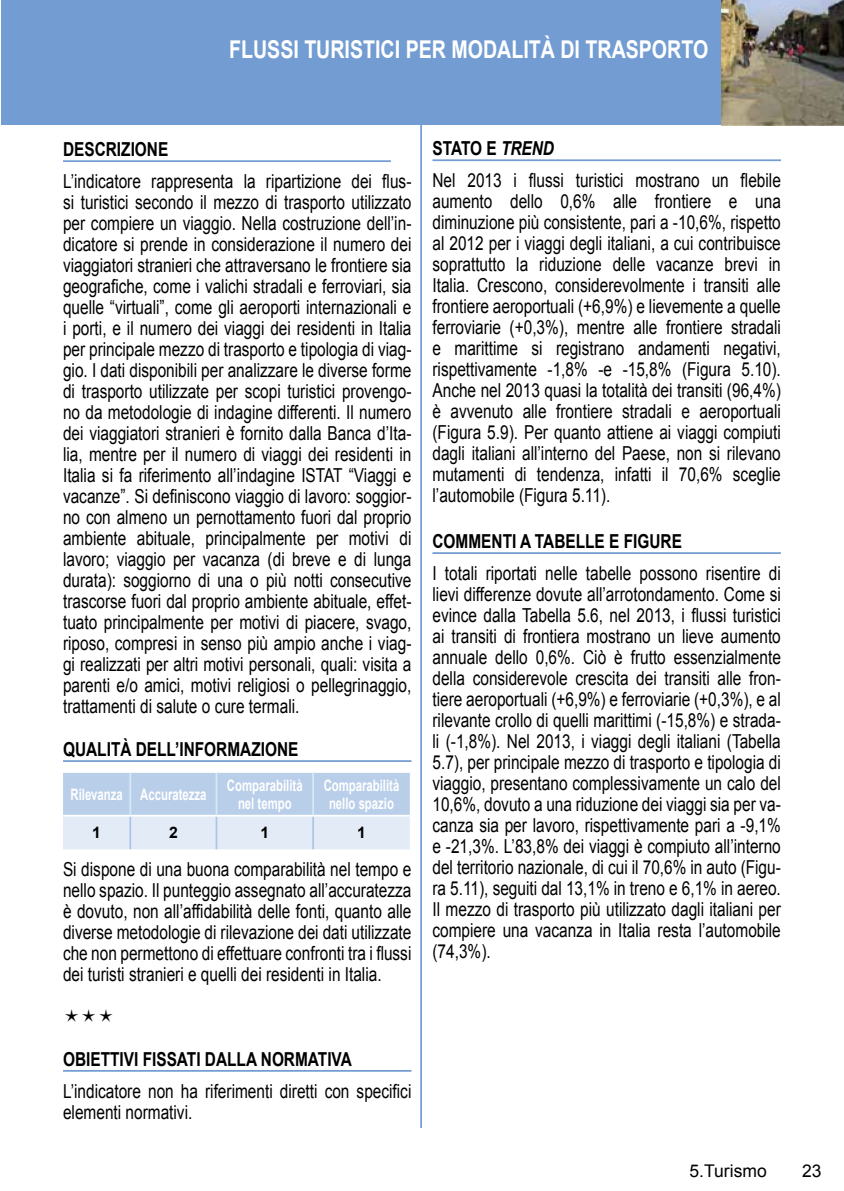
<style>
.page{position:relative;width:844px;height:1191px;background:#fff}
.page>*{position:absolute;margin:0;border:0;box-sizing:border-box;transform-origin:0 0}
.t1{font:700 24.5px "Arial";color:#fff;scale:.8 1}
.t2{font:19.25px/21px "Arial";color:#000;text-align:justify;scale:.8 1}
.t3{font:700 19.25px "Arial";color:#000;scale:.8 1}
.t4{font:17.5px "Arial";color:#000}
.t5{font:700 15.75px/18.9px "Arial";color:#fff;text-align:center;scale:.72 1}
.t6{font:700 15.75px "Arial";color:#000}
.s1{font-weight:700}
.s2{font-weight:700;font-style:italic}
</style>
<div class="page">
<div style="left:1px;top:0;width:721px;height:125px;background:#739dd2"></div>
<img style="left:721px;top:0;width:122px;height:125px">
<hr style="left:420px;top:120px;width:2px;height:1008px;background:#739dd2">
<hr style="left:63px;top:160px;width:328px;height:2px;background:#739dd2">
<hr style="left:63px;top:760px;width:348px;height:2px;background:#739dd2">
<svg style="left:63px;top:773px;width:347px;height:76px;background:#cbdbee"></svg>
<hr style="left:129px;top:816px;width:2px;height:33px;background:#aec5e7">
<hr style="left:215px;top:816px;width:2px;height:33px;background:#aec5e7">
<hr style="left:312px;top:816px;width:2px;height:33px;background:#aec5e7">
<hr style="left:129px;top:773px;width:2px;height:41px;background:#d7e8f7">
<hr style="left:215px;top:773px;width:2px;height:41px;background:#d7e8f7">
<hr style="left:312px;top:773px;width:2px;height:41px;background:#d7e8f7">
<hr style="left:63px;top:814px;width:67px;height:2px;background:#fff">
<hr style="left:130px;top:814px;width:86px;height:2px;background:#fff">
<hr style="left:216px;top:814px;width:97px;height:2px;background:#fff">
<hr style="left:313px;top:814px;width:97px;height:2px;background:#fff">
<hr style="left:63px;top:1070px;width:348px;height:1px;background:#739dd2">
<hr style="left:432px;top:159px;width:348px;height:2px;background:#739dd2">
<hr style="left:432px;top:552px;width:348px;height:2px;background:#739dd2">
<p class="t1" style="left:229px;top:33px;width:600px">FLUSSI TURISTICI PER MODALITÀ DI TRASPORTO</p>
<p class="t3" style="left:63px;top:137px;width:133px">DESCRIZIONE</p>
<p class="t2" style="left:63px;top:171px;width:437px">L’indicatore rappresenta la ripartizione dei flus&shy;si turistici secondo il mezzo di trasporto utilizzato per compiere un viaggio. Nella costruzione dell’in&shy;dicatore si prende in considerazione il numero dei viaggiatori stranieri che attraversano le frontiere sia geografiche, come i valichi stradali e ferroviari, sia quelle “virtuali”, come gli aeroporti internazionali e i porti, e il numero dei viaggi dei residenti in Italia per principale mezzo di trasporto e tipologia di viag&shy;gio. I dati disponibili per analizzare le diverse forme di trasporto utilizzate per scopi turistici provengo&shy;no da metodologie di indagine differenti. Il numero dei viaggiatori stranieri è fornito dalla Banca d’Ita&shy;lia, mentre per il numero di viaggi dei residenti in Italia si fa riferimento all’indagine ISTAT “Viaggi e vacanze”. Si definiscono viaggio di lavoro: soggior&shy;no con almeno un pernottamento fuori dal proprio ambiente abituale, principalmente per motivi di lavoro; viaggio per vacanza (di breve e di lunga durata): soggiorno di una o più notti consecutive trascorse fuori dal proprio ambiente abituale, effet&shy;tuato principalmente per motivi di piacere, svago, riposo, compresi in senso più ampio anche i viag&shy;gi realizzati per altri motivi personali, quali: visita a parenti e/o amici, motivi religiosi o pellegrinaggio, trattamenti di salute o cure termali.</p>
<p class="t3" style="left:63px;top:736px;width:296px">QUALITÀ DELL’INFORMAZIONE</p>
<p class="t5" style="left:70px;top:785px;width:190px">Rilevanza Accuratezza</p>
<p class="t5" style="left:227px;top:776px;width:107px">Comparabilità nel tempo</p>
<p class="t5" style="left:323px;top:776px;width:107px">Comparabilità nello spazio</p>
<p class="t6" style="left:92px;top:822px;width:10px">1</p>
<p class="t6" style="left:169px;top:822px;width:10px">2</p>
<p class="t6" style="left:260px;top:822px;width:10px">1</p>
<p class="t6" style="left:357px;top:822px;width:10px">1</p>
<p class="t2" style="left:63px;top:858px;width:437px">Si dispone di una buona comparabilità nel tempo e nello spazio. Il punteggio assegnato all’accuratezza è dovuto, non all’affidabilità delle fonti, quanto alle diverse metodologie di rilevazione dei dati utilizzate che non permettono di effettuare confronti tra i flussi dei turisti stranieri e quelli dei residenti in Italia.</p>
<p class="t2" style="left:432px;top:133px;width:437px;line-height:31.5px"><span class="s1">STATO E</span> <span class="s2">TREND<br></span>Nel 2013 i flussi turistici mostrano un flebile</p>
<p class="t2" style="left:432px;top:191px;width:437px">aumento dello 0,6% alle frontiere e una diminuzione più consistente, pari a -10,6%, rispetto al 2012 per i viaggi degli italiani, a cui contribuisce soprattutto la riduzione delle vacanze brevi in Italia. Crescono, considerevolmente i transiti alle frontiere aeroportuali (+6,9%) e lievemente a quelle ferroviarie (+0,3%), mentre alle frontiere stradali e marittime si registrano andamenti negativi, rispettivamente -1,8% -e -15,8% (Figura 5.10).<br>Anche nel 2013 quasi la totalità dei transiti (96,4%) è avvenuto alle frontiere stradali e aeroportuali (Figura 5.9). Per quanto attiene ai viaggi compiuti dagli italiani all’interno del Paese, non si rilevano mutamenti di tendenza, infatti il 70,6% sceglie l’automobile (Figura 5.11).</p>
<p class="t3" style="left:432px;top:529px;width:313px">COMMENTI A TABELLE E FIGURE</p>
<p class="t2" style="left:432px;top:563px;width:437px">I totali riportati nelle tabelle possono risentire di lievi differenze dovute all’arrotondamento. Come si evince dalla Tabella 5.6, nel 2013, i flussi turistici ai transiti di frontiera mostrano un lieve aumento annuale dello 0,6%. Ciò è frutto essenzialmente della considerevole crescita dei transiti alle fron&shy;tiere aeroportuali (+6,9%) e ferroviarie (+0,3%), e al rilevante crollo di quelli marittimi (-15,8%) e strada&shy;li (-1,8%). Nel 2013, i viaggi degli italiani (Tabella 5.7), per principale mezzo di trasporto e tipologia di viaggio, presentano complessivamente un calo del 10,6%, dovuto a una riduzione dei viaggi sia per va&shy;canza sia per lavoro, rispettivamente pari a -9,1% e -21,3%. L’83,8% dei viaggi è compiuto all’interno del territorio nazionale, di cui il 70,6% in auto (Figu&shy;ra 5.11), seguiti dal 13,1% in treno e 6,1% in aereo.<br>Il mezzo di trasporto più utilizzato dagli italiani per compiere una vacanza in Italia resta l’automobile (74,3%).</p>
<p class="t3" style="left:63px;top:1046px;width:362px">OBIETTIVI FISSATI DALLA NORMATIVA</p>
<p class="t2" style="left:63px;top:1080px;width:437px">L’indicatore non ha riferimenti diretti con specifici elementi normativi.</p>
<p class="t4" style="left:689px;top:1159px;width:79px">5.Turismo</p>
<p class="t4" style="left:801px;top:1159px;width:21px">23</p>
</div>
